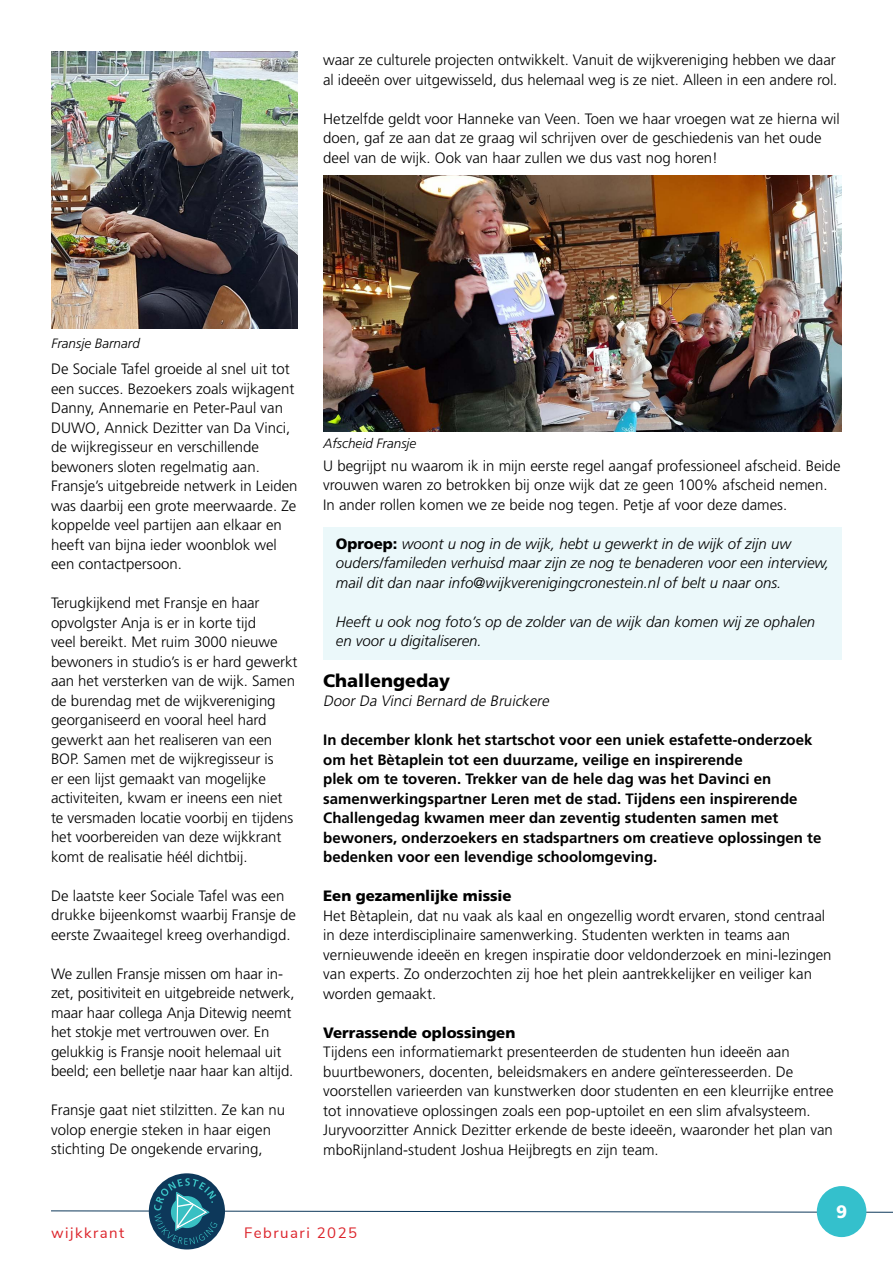
<style>
.page{position:relative;width:893px;height:1263px;background:#fff}
.page>*{position:absolute;margin:0;border:0;box-sizing:border-box;transform-origin:0 0}
.broodtekst{font:900 18px "Frutiger LT Std";color:#000}
.t1{font:900 18px "Frutiger LT Std";color:#fff}
.broodtekst-2{font:300 15px/19.5px "Frutiger LT Std";color:#000}
.broodtekst-3{font:700 15px/19.5px "Frutiger LT Std";color:#000}
.broodtekst-4{font:italic 300 15px/19.5px "Frutiger LT Std";color:#000}
.broodtekst-5{font:900 15px "Frutiger LT Std";letter-spacing:-.005em;color:#000}
.broodtekst-6{font:italic 300 15px "Frutiger LT Std";color:#000}
.t2{font:15px "Nunito Sans";letter-spacing:.1em;color:#dc232a}
.broodtekst-7{font:italic 300 13.5px "Frutiger LT Std";color:#000}
.s1{font-weight:900;font-style:normal}
</style>
<div class="page">
<div style="left:149px;top:1173px;width:76px;height:76px;background:#0d385a;border-radius:50%"></div>
<svg style="left:51px;top:1178px;width:842px;height:66px"></svg>
<div style="left:323px;top:527px;width:519px;height:132px;background:#ebf8fa"></div>
<img style="left:323px;top:175px;width:519px;height:257px">
<img style="left:51px;top:51px;width:247px;height:277px">
<p class="broodtekst-2" style="left:323px;top:51px;width:516px">waar ze culturele projecten ontwikkelt. Vanuit de wijkvereniging hebben we daar al ideeën over uitgewisseld, dus helemaal weg is ze niet. Alleen in een andere rol.</p>
<p class="broodtekst-2" style="left:323px;top:109px;width:518px">Hetzelfde geldt voor Hanneke van Veen. Toen we haar vroegen wat ze hierna wil doen, gaf ze aan dat ze graag wil schrijven over de geschiedenis van het oude deel van de wijk. Ook van haar zullen we dus vast nog horen!</p>
<p class="broodtekst-7" style="left:51px;top:335px;width:90px">Fransje Barnard</p>
<p class="broodtekst-2" style="left:51px;top:360px;width:248px">De Sociale Tafel groeide al snel uit tot een succes. Bezoekers zoals wijkagent Danny, Annemarie en Peter-Paul van DUWO, Annick Dezitter van Da Vinci, de wijkregisseur en verschillende bewoners sloten regelmatig aan.<br>Fransje’s uitgebreide netwerk in Leiden was daarbij een grote meerwaarde. Ze koppelde veel partijen aan elkaar en heeft van bijna ieder woonblok wel een contactpersoon.</p>
<p class="broodtekst-2" style="left:51px;top:594px;width:248px">Terugkijkend met Fransje en haar opvolgster Anja is er in korte tijd<br>veel bereikt. Met ruim 3000 nieuwe bewoners in studio’s is er hard gewerkt aan het versterken van de wijk. Samen de burendag met de wijkvereniging georganiseerd en vooral heel hard gewerkt aan het realiseren van een BOP. Samen met de wijkregisseur is<br>er een lijst gemaakt van mogelijke activiteiten, kwam er ineens een niet te versmaden locatie voorbij en tijdens het voorbereiden van deze wijkkrant komt de realisatie héél dichtbij.</p>
<p class="broodtekst-2" style="left:51px;top:886px;width:247px">De laatste keer Sociale Tafel was een drukke bijeenkomst waarbij Fransje de eerste Zwaaitegel kreeg overhandigd.</p>
<p class="broodtekst-2" style="left:51px;top:964px;width:245px">We zullen Fransje missen om haar in&shy;zet, positiviteit en uitgebreide netwerk, maar haar collega Anja Ditewig neemt het stokje met vertrouwen over. En gelukkig is Fransje nooit helemaal uit beeld; een belletje naar haar kan altijd.</p>
<p class="broodtekst-2" style="left:51px;top:1101px;width:236px">Fransje gaat niet stilzitten. Ze kan nu volop energie steken in haar eigen stichting De ongekende ervaring,</p>
<p class="broodtekst-7" style="left:323px;top:435px;width:95px">Afscheid Fransje</p>
<p class="broodtekst-2" style="left:323px;top:456px;width:519px">U begrijpt nu waarom ik in mijn eerste regel aangaf professioneel afscheid. Beide vrouwen waren zo betrokken bij onze wijk dat ze geen 100% afscheid nemen.<br>In ander rollen komen we ze beide nog tegen. Petje af voor deze dames.</p>
<p class="broodtekst-4" style="left:336px;top:534px;width:495px"><span class="s1">Oproep:</span> woont u nog in de wijk, hebt u gewerkt in de wijk of zijn uw ouders/famileden verhuisd maar zijn ze nog te benaderen voor een interview, mail dit dan naar info@wijkverenigingcronestein.nl of belt u naar ons.</p>
<p class="broodtekst-4" style="left:336px;top:612px;width:481px">Heeft u ook nog foto’s op de zolder van de wijk dan komen wij ze ophalen en voor u digitaliseren.</p>
<p class="broodtekst" style="left:323px;top:669px;width:129px">Challengeday</p>
<p class="broodtekst-6" style="left:323px;top:692px;width:230px">Door Da Vinci Bernard de Bruickere</p>
<p class="broodtekst-3" style="left:323px;top:730px;width:500px">In december klonk het startschot voor een uniek estafette-onderzoek om het Bètaplein tot een duurzame, veilige en inspirerende<br>plek om te toveren. Trekker van de hele dag was het Davinci en samenwerkingspartner Leren met de stad. Tijdens een inspirerende Challengedag kwamen meer dan zeventig studenten samen met bewoners, onderzoekers en stadspartners om creatieve oplossingen te bedenken voor een levendige schoolomgeving.</p>
<p class="broodtekst-5" style="left:323px;top:887px;width:190px">Een gezamenlijke missie</p>
<p class="broodtekst-2" style="left:323px;top:906px;width:510px">Het Bètaplein, dat nu vaak als kaal en ongezellig wordt ervaren, stond centraal in deze interdisciplinaire samenwerking. Studenten werkten in teams aan vernieuwende ideeën en kregen inspiratie door veldonderzoek en mini-lezingen van experts. Zo onderzochten zij hoe het plein aantrekkelijker en veiliger kan worden gemaakt.</p>
<p class="broodtekst-5" style="left:323px;top:1023px;width:194px">Verrassende oplossingen</p>
<p class="broodtekst-2" style="left:323px;top:1042px;width:512px">Tijdens een informatiemarkt presenteerden de studenten hun ideeën aan buurtbewoners, docenten, beleidsmakers en andere geïnteresseerden. De voorstellen varieerden van kunstwerken door studenten en een kleurrijke entree tot innovatieve oplossingen zoals een pop-uptoilet en een slim afvalsysteem.<br>Juryvoorzitter Annick Dezitter erkende de beste ideeën, waaronder het plan van mboRijnland-student Joshua Heijbregts en zijn team.</p>
<p class="t1" style="left:836px;top:1201px;width:13px">9</p>
<p class="t2" style="left:51px;top:1222px;width:75px">wijkkrant</p>
<p class="t2" style="left:244px;top:1222px;width:115px">Februari 2025</p>
</div>
